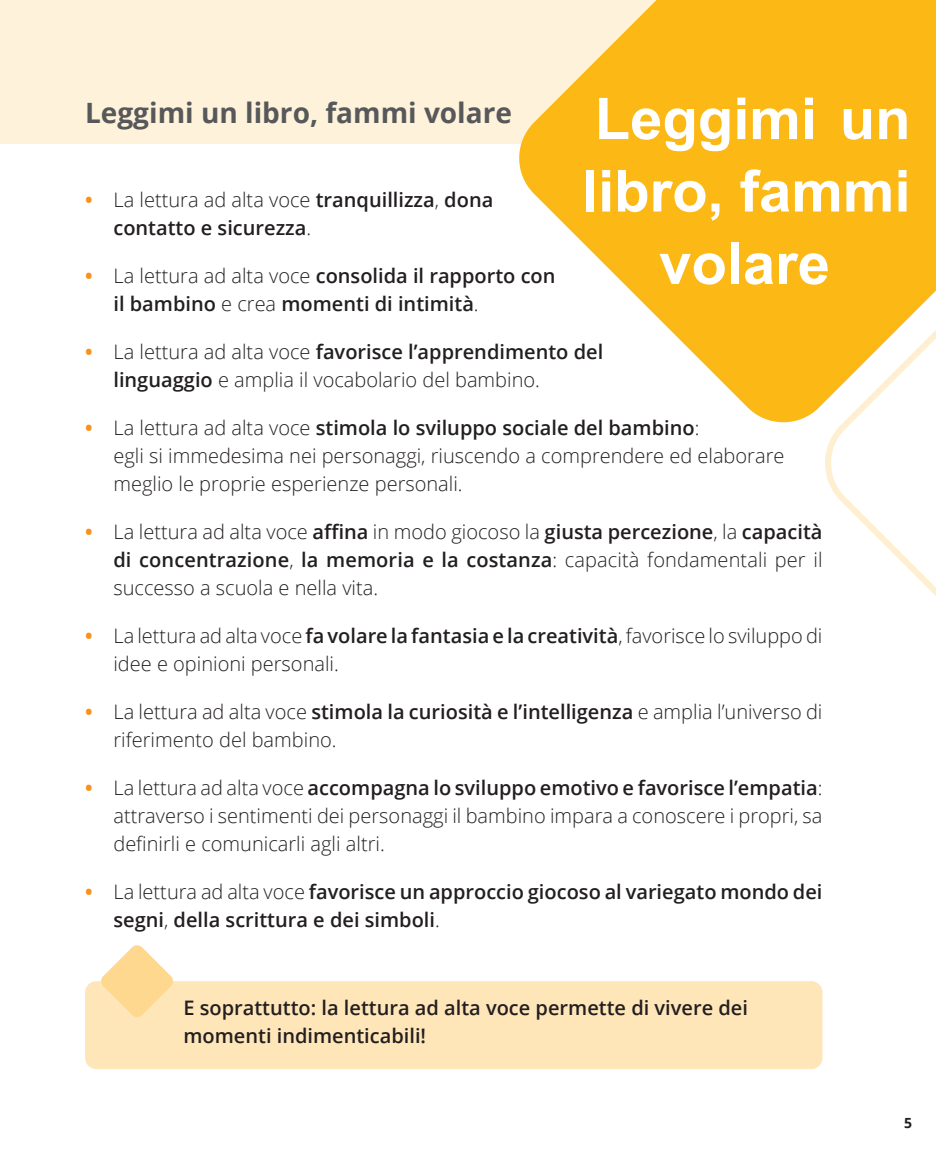
<style>
.page{position:relative;width:936px;height:1157px;background:#fff}
.page>*{position:absolute;margin:0;border:0;box-sizing:border-box;transform-origin:0 0}
.t1{font:700 58px/72.4px "Arial";color:#fff;text-align:center}
.t2{font:700 28px "Open Sans";color:#57585a}
.t3{font:300 20px/28px "Open Sans";color:#231f20}
.t4{font:600 20px/28px "Open Sans";color:#231f20}
.t5{font:700 14px "Open Sans";color:#231f20}
.s1{font-weight:700;color:#f7931d}
.s2{font-weight:300}
.s3{font-weight:600}
</style>
<div class="page">
<div style="left:0;top:0;width:935px;height:143px;background:#fef3da"></div>
<div style="left:85px;top:981px;width:737px;height:88px;background:#fee6b9;border-radius:11px"></div>
<svg style="left:514px;top:0;width:421px;height:423px;fill:#fcb814"></svg>
<svg style="left:100px;top:945px;width:74px;height:72px"></svg>
<svg style="left:823px;top:191px;width:112px;height:404px"></svg>
<h1 class="t1" style="left:582px;top:84px;width:330px">Leggimi un libro, fammi volare</h1>
<h2 class="t2" style="left:85px;top:93px;width:428px">Leggimi un libro, fammi volare</h2>
<p class="t4" style="left:113px;top:185px;width:381px;text-indent:-28px"><span class="s1">•</span> <span class="s2">La lettura ad alta voce</span> tranquillizza<span class="s2">,</span> dona contatto e sicurezza<span class="s2">.</span></p>
<p class="t4" style="left:113px;top:261px;width:443px;text-indent:-28px"><span class="s1">•</span> <span class="s2">La lettura ad alta voce</span> consolida il rapporto con il bambino <span class="s2">e crea</span> momenti di intimità<span class="s2">.</span></p>
<p class="t3" style="left:113px;top:337px;width:491px;text-indent:-28px"><span class="s1">•</span> La lettura ad alta voce <span class="s3">favorisce l’apprendimento del linguaggio</span> e amplia il vocabolario del bambino.</p>
<p class="t3" style="left:113px;top:413px;width:672px;text-indent:-28px"><span class="s1">•</span> La lettura ad alta voce <span class="s3">stimola lo sviluppo sociale del bambino</span>:<br>egli si immedesima nei personaggi, riuscendo a comprendere ed elaborare meglio le proprie esperienze personali.</p>
<p class="t3" style="left:113px;top:517px;width:710px;text-align:justify;text-indent:-28px"><span class="s1">•</span> La lettura ad alta voce <span class="s3">affina</span> in modo giocoso la <span class="s3">giusta percezione</span>, la <span class="s3">capacità di concentrazione</span>, <span class="s3">la memoria e la costanza</span>: capacità fondamentali per il successo a scuola e nella vita.</p>
<p class="t3" style="left:113px;top:621px;width:710px;text-indent:-28px"><span class="s1">•</span> La lettura ad alta voce <span class="s3">fa volare la fantasia e la creatività</span>, favorisce lo sviluppo di idee e opinioni personali.</p>
<p class="t3" style="left:113px;top:697px;width:710px;text-indent:-28px"><span class="s1">•</span> La lettura ad alta voce <span class="s3">stimola la curiosità e l’intelligenza</span> e amplia l’universo di riferimento del bambino.</p>
<p class="t3" style="left:113px;top:773px;width:710px;text-align:justify;text-indent:-28px"><span class="s1">•</span> La lettura ad alta voce <span class="s3">accompagna lo sviluppo emotivo e favorisce l’empatia</span>: attraverso i sentimenti dei personaggi il bambino impara a conoscere i propri, sa definirli e comunicarli agli altri.</p>
<p class="t4" style="left:113px;top:877px;width:710px;text-indent:-28px"><span class="s1">•</span> <span class="s2">La lettura ad alta voce</span> favorisce un approccio giocoso al variegato mondo dei segni<span class="s2">,</span> della scrittura e dei simboli<span class="s2">.</span></p>
<p class="t4" style="left:183px;top:993px;width:566px">E soprattutto: la lettura ad alta voce permette di vivere dei momenti indimenticabili!</p>
<p class="t5" style="left:903px;top:1113px;width:9px">5</p>
</div>
